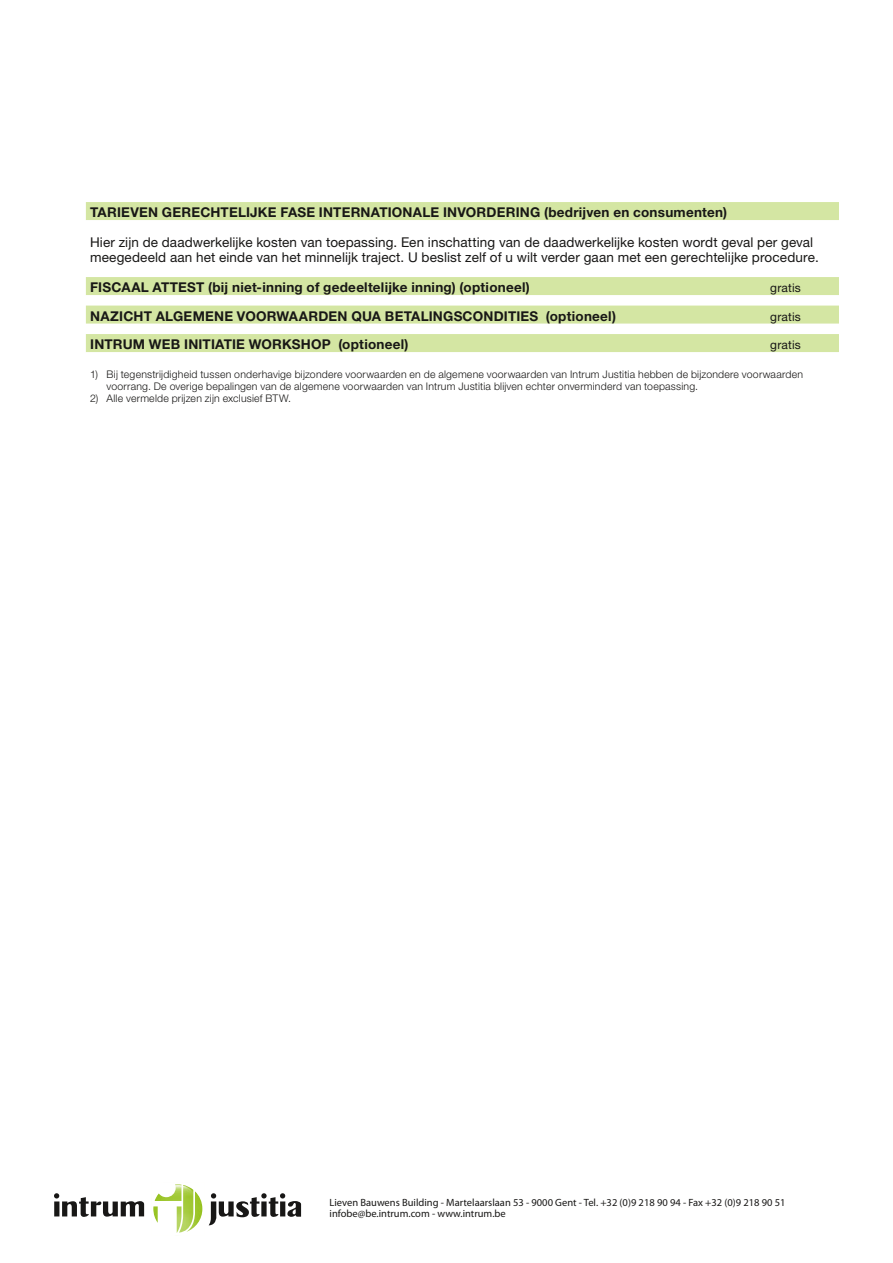
<style>
.page{position:relative;width:893px;height:1263px;background:#fff}
.page>*{position:absolute;margin:0;border:0;box-sizing:border-box;transform-origin:0 0}
.t1{font:700 13.5px "Helvetica Neue LT Std";letter-spacing:.015em;color:#181716}
.t2{font:13.5px/15px "Helvetica Neue LT Std";letter-spacing:.01em;color:#181716}
.t3{font:12px "Helvetica Neue LT Std";letter-spacing:.015em;color:#181716}
.t4{font:300 10.5px/12px "Helvetica Neue LT Std";letter-spacing:.02em;color:#181716}
.t5{font:10.5px/10.5px "Myriad Pro";color:#181716}
</style>
<div class="page">
<svg style="left:54px;top:1193px;width:90px;height:24px"></svg>
<svg style="left:153px;top:1184px;width:148px;height:49px"></svg>
<div style="left:86px;top:202px;width:753px;height:18px;background:#d4e6a3"></div>
<div style="left:86px;top:277px;width:753px;height:18px;background:#d4e6a3"></div>
<div style="left:86px;top:306px;width:753px;height:18px;background:#d4e6a3"></div>
<div style="left:86px;top:334px;width:753px;height:18px;background:#d4e6a3"></div>
<p class="t1" style="left:90px;top:204px;width:639px">TARIEVEN GERECHTELIJKE FASE INTERNATIONALE INVORDERING (bedrijven en consumenten)</p>
<p class="t2" style="left:90px;top:235px;width:730px">Hier zijn de daadwerkelijke kosten van toepassing. Een inschatting van de daadwerkelijke kosten wordt geval per geval meegedeeld aan het einde van het minnelijk traject. U beslist zelf of u wilt verder gaan met een gerechtelijke procedure.</p>
<p class="t1" style="left:90px;top:279px;width:441px">FISCAAL ATTEST (bij niet-inning of gedeeltelijke inning) (optioneel)</p>
<p class="t3" style="left:770px;top:281px;width:32px">gratis</p>
<p class="t1" style="left:90px;top:307px;width:527px">NAZICHT ALGEMENE VOORWAARDEN QUA BETALINGSCONDITIES (optioneel)</p>
<p class="t3" style="left:770px;top:309px;width:32px">gratis</p>
<p class="t1" style="left:90px;top:336px;width:320px">INTRUM WEB INITIATIE WORKSHOP (optioneel)</p>
<p class="t3" style="left:770px;top:338px;width:32px">gratis</p>
<p class="t4" style="left:107px;top:368px;width:698px;text-indent:-16px">1) Bij tegenstrijdigheid tussen onderhavige bijzondere voorwaarden en de algemene voorwaarden van Intrum Justitia hebben de bijzondere voorwaarden voorrang. De overige bepalingen van de algemene voorwaarden van Intrum Justitia blijven echter onverminderd van toepassing.</p>
<p class="t4" style="left:90px;top:392px;width:202px">2) Alle vermelde prijzen zijn exclusief BTW.</p>
<p class="t5" style="left:330px;top:1197px;width:458px">Lieven Bauwens Building - Martelaarslaan 53 - 9000 Gent - Tel. +32 (0)9 218 90 94 - Fax +32 (0)9 218 90 51 infobe@be.intrum.com - www.intrum.be</p>
</div>
